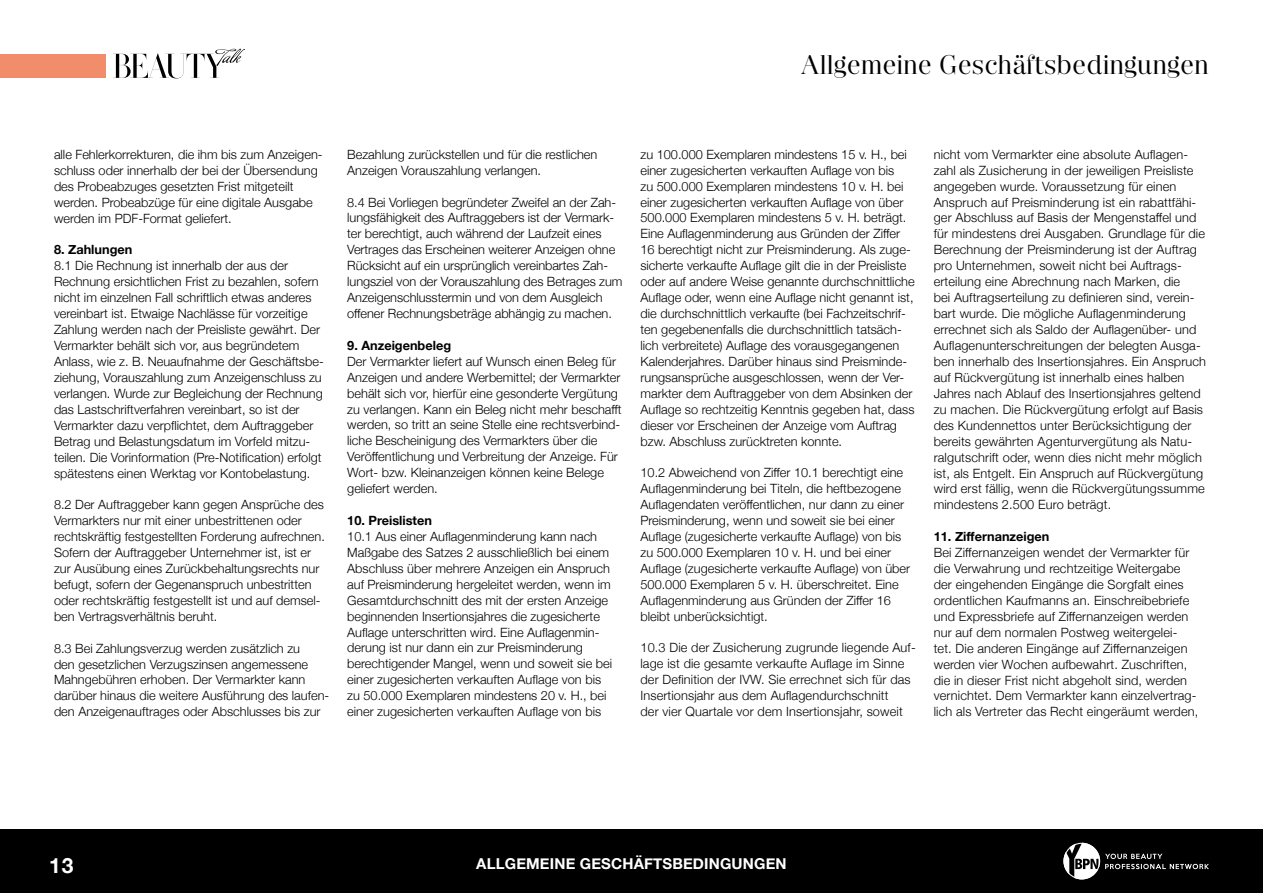
<style>
.page{position:relative;width:1263px;height:893px;background:#fff}
.page>*{position:absolute;margin:0;border:0;box-sizing:border-box;transform-origin:0 0}
.t1{font:27px "Narziss 40";letter-spacing:.025em;color:#000}
.t2{font:700 21px "Helvetica Neue";color:#fff}
.t3{font:700 15px "Helvetica Neue";letter-spacing:.01em;color:#fff}
.t4{font:300 12.75px/15.9px "Helvetica Neue";color:#000}
.t5{font:700 12.75px "Helvetica Neue";color:#000}
</style>
<div class="page">
<div style="left:0;top:829px;width:1263px;height:64px;background:#000"></div>
<svg style="left:1063px;top:843px;width:146px;height:36px"></svg>
<div style="left:0;top:54px;width:106px;height:24px;background:#f28d6b"></div>
<svg style="left:113px;top:49px;width:132px;height:29px"></svg>
<h1 class="t1" style="left:801px;top:49px;width:409px">Allgemeine Geschäftsbedingungen</h1>
<p class="t4" style="left:54px;top:146px;width:270px">alle Fehlerkorrekturen, die ihm bis zum Anzeigen&shy;schluss oder innerhalb der bei der Übersendung des Probeabzuges gesetzten Frist mitgeteilt werden. Probeabzüge für eine digitale Ausgabe werden im PDF-Format geliefert.</p>
<p class="t5" style="left:54px;top:240px;width:80px">8. Zahlungen</p>
<p class="t4" style="left:54px;top:257px;width:271px">8.1 Die Rechnung ist innerhalb der aus der Rechnung ersichtlichen Frist zu bezahlen, sofern nicht im einzelnen Fall schriftlich etwas anderes vereinbart ist. Etwaige Nachlässe für vorzeitige Zahlung werden nach der Preisliste gewährt. Der Vermarkter behält sich vor, aus begründetem Anlass, wie z. B. Neuaufnahme der Geschäftsbe&shy;ziehung, Vorauszahlung zum Anzeigenschluss zu verlangen. Wurde zur Begleichung der Rechnung das Lastschriftverfahren vereinbart, so ist der Vermarkter dazu verpflichtet, dem Auftraggeber Betrag und Belastungsdatum im Vorfeld mitzu&shy;teilen. Die Vorinformation (Pre-Notification) erfolgt spätestens einen Werktag vor Kontobelastung.</p>
<p class="t4" style="left:54px;top:496px;width:272px">8.2 Der Auftraggeber kann gegen Ansprüche des Vermarkters nur mit einer unbestrittenen oder rechtskräftig festgestellten Forderung aufrechnen.<br>Sofern der Auftraggeber Unternehmer ist, ist er zur Ausübung eines Zurückbehaltungsrechts nur befugt, sofern der Gegenanspruch unbestritten oder rechtskräftig festgestellt ist und auf demsel&shy;ben Vertragsverhältnis beruht.</p>
<p class="t4" style="left:54px;top:639px;width:277px">8.3 Bei Zahlungsverzug werden zusätzlich zu<br>den gesetzlichen Verzugszinsen angemessene Mahngebühren erhoben. Der Vermarkter kann darüber hinaus die weitere Ausführung des laufen&shy;den Anzeigenauftrages oder Abschlusses bis zur</p>
<p class="t4" style="left:347px;top:145px;width:252px">Bezahlung zurückstellen und für die restlichen<br>Anzeigen Vorauszahlung verlangen.</p>
<p class="t4" style="left:347px;top:193px;width:277px">8.4 Bei Vorliegen begründeter Zweifel an der Zah&shy;lungsfähigkeit des Auftraggebers ist der Vermark&shy;ter berechtigt, auch während der Laufzeit eines Vertrages das Erscheinen weiterer Anzeigen ohne Rücksicht auf ein ursprünglich vereinbartes Zah&shy;lungsziel von der Vorauszahlung des Betrages zum Anzeigenschlusstermin und von dem Ausgleich offener Rechnungsbeträge abhängig zu machen.</p>
<p class="t5" style="left:347px;top:335px;width:105px">9. Anzeigenbeleg</p>
<p class="t4" style="left:347px;top:352px;width:276px">Der Vermarkter liefert auf Wunsch einen Beleg für Anzeigen und andere Werbemittel; der Vermarkter behält sich vor, hierfür eine gesonderte Vergütung zu verlangen. Kann ein Beleg nicht mehr beschafft werden, so tritt an seine Stelle eine rechtsverbind&shy;liche Bescheinigung des Vermarkters über die Veröffentlichung und Verbreitung der Anzeige. Für Wort- bzw. Kleinanzeigen können keine Belege geliefert werden.</p>
<p class="t5" style="left:347px;top:510px;width:86px">10. Preislisten</p>
<p class="t4" style="left:347px;top:527px;width:266px">10.1 Aus einer Auflagenminderung kann nach Maßgabe des Satzes 2 ausschließlich bei einem Abschluss über mehrere Anzeigen ein Anspruch auf Preisminderung hergeleitet werden, wenn im Gesamtdurchschnitt des mit der ersten Anzeige beginnenden Insertionsjahres die zugesicherte Auflage unterschritten wird. Eine Auflagenmin&shy;derung ist nur dann ein zur Preisminderung berechtigender Mangel, wenn und soweit sie bei einer zugesicherten verkauften Auflage von bis zu 50.000 Exemplaren mindestens 20 v. H., bei einer zugesicherten verkauften Auflage von bis</p>
<p class="t4" style="left:640px;top:145px;width:276px">zu 100.000 Exemplaren mindestens 15 v. H., bei einer zugesicherten verkauften Auflage von bis<br>zu 500.000 Exemplaren mindestens 10 v. H. bei einer zugesicherten verkauften Auflage von über 500.000 Exemplaren mindestens 5 v. H. beträgt.<br>Eine Auflagenminderung aus Gründen der Ziffer 16 berechtigt nicht zur Preisminderung. Als zuge&shy;sicherte verkaufte Auflage gilt die in der Preisliste oder auf andere Weise genannte durchschnittliche Auflage oder, wenn eine Auflage nicht genannt ist, die durchschnittlich verkaufte (bei Fachzeitschrif&shy;ten gegebenenfalls die durchschnittlich tatsäch&shy;lich verbreitete) Auflage des vorausgegangenen Kalenderjahres. Darüber hinaus sind Preisminde&shy;rungsansprüche ausgeschlossen, wenn der Ver&shy;markter dem Auftraggeber von dem Absinken der Auflage so rechtzeitig Kenntnis gegeben hat, dass dieser vor Erscheinen der Anzeige vom Auftrag bzw. Abschluss zurücktreten konnte.</p>
<p class="t4" style="left:640px;top:464px;width:271px">10.2 Abweichend von Ziffer 10.1 berechtigt eine Auflagenminderung bei Titeln, die heftbezogene Auflagendaten veröffentlichen, nur dann zu einer Preisminderung, wenn und soweit sie bei einer Auflage (zugesicherte verkaufte Auflage) von bis zu 500.000 Exemplaren 10 v. H. und bei einer Auflage (zugesicherte verkaufte Auflage) von über 500.000 Exemplaren 5 v. H. überschreitet. Eine Auflagenminderung aus Gründen der Ziffer 16 bleibt unberücksichtigt.</p>
<p class="t4" style="left:640px;top:639px;width:277px">10.3 Die der Zusicherung zugrunde liegende Auf&shy;lage ist die gesamte verkaufte Auflage im Sinne der Definition der IVW. Sie errechnet sich für das Insertionsjahr aus dem Auflagendurchschnitt<br>der vier Quartale vor dem Insertionsjahr, soweit</p>
<p class="t4" style="left:934px;top:145px;width:274px">nicht vom Vermarkter eine absolute Auflagen&shy;zahl als Zusicherung in der jeweiligen Preisliste angegeben wurde. Voraussetzung für einen Anspruch auf Preisminderung ist ein rabattfähi&shy;ger Abschluss auf Basis der Mengenstaffel und für mindestens drei Ausgaben. Grundlage für die Berechnung der Preisminderung ist der Auftrag pro Unternehmen, soweit nicht bei Auftrags&shy;erteilung eine Abrechnung nach Marken, die<br>bei Auftragserteilung zu definieren sind, verein&shy;bart wurde. Die mögliche Auflagenminderung errechnet sich als Saldo der Auflagenüber- und Auflagenunterschreitungen der belegten Ausga&shy;ben innerhalb des Insertionsjahres. Ein Anspruch auf Rückvergütung ist innerhalb eines halben Jahres nach Ablauf des Insertionsjahres geltend zu machen. Die Rückvergütung erfolgt auf Basis des Kundennettos unter Berücksichtigung der bereits gewährten Agenturvergütung als Natu&shy;ralgutschrift oder, wenn dies nicht mehr möglich ist, als Entgelt. Ein Anspruch auf Rückvergütung wird erst fällig, wenn die Rückvergütungssumme mindestens 2.500 Euro beträgt.</p>
<p class="t5" style="left:934px;top:526px;width:117px">11. Ziffernanzeigen</p>
<p class="t4" style="left:934px;top:544px;width:266px">Bei Ziffernanzeigen wendet der Vermarkter für die Verwahrung und rechtzeitige Weitergabe der eingehenden Eingänge die Sorgfalt eines ordentlichen Kaufmanns an. Einschreibebriefe und Expressbriefe auf Ziffernanzeigen werden nur auf dem normalen Postweg weitergelei&shy;tet. Die anderen Eingänge auf Ziffernanzeigen werden vier Wochen aufbewahrt. Zuschriften, die in dieser Frist nicht abgeholt sind, werden vernichtet. Dem Vermarkter kann einzelvertrag&shy;lich als Vertreter das Recht eingeräumt werden,</p>
<h2 class="t2" style="left:49px;top:849px;width:26px">13</h2>
<p class="t3" style="left:476px;top:852px;width:312px">ALLGEMEINE GESCHÄFTSBEDINGUNGEN</p>
</div>
